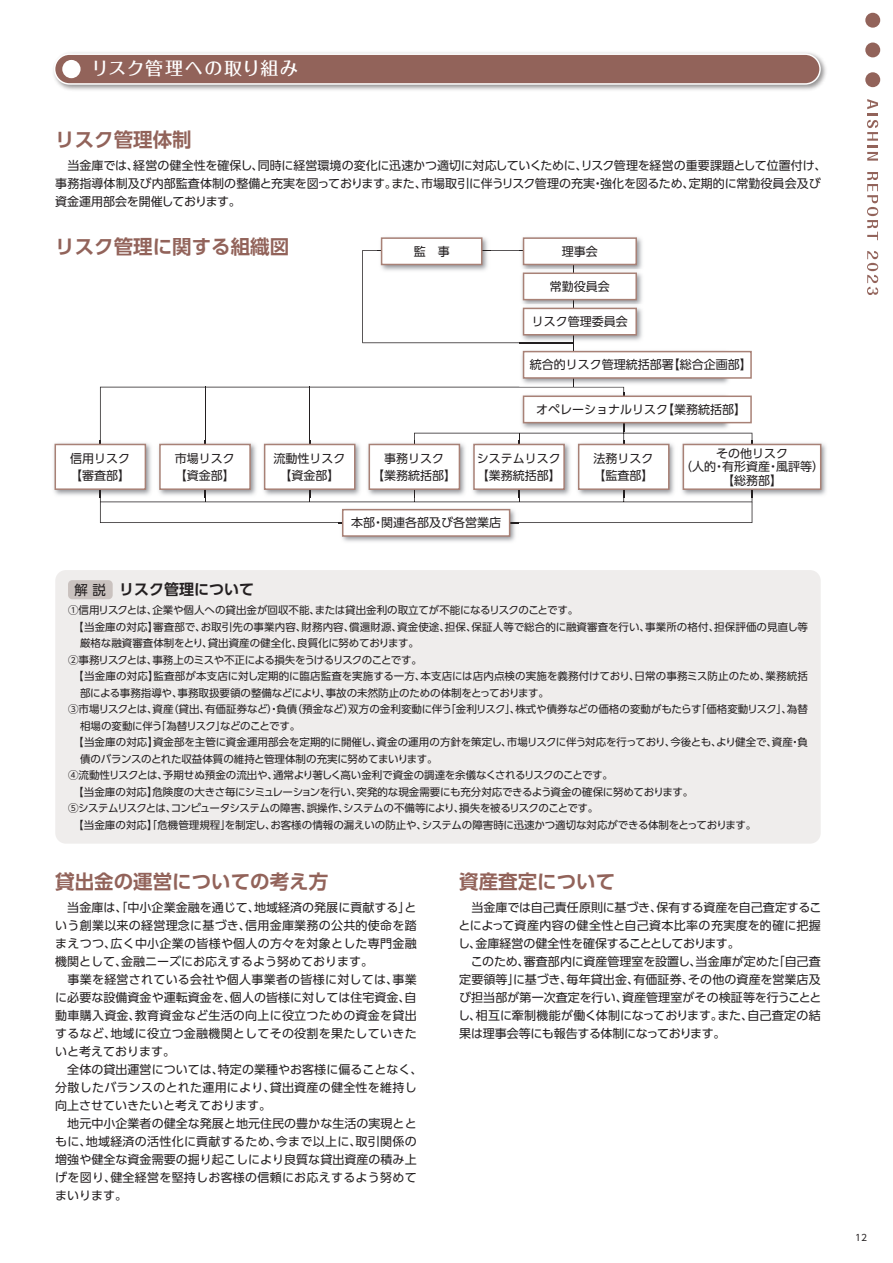
<style>
.page{position:relative;width:893px;height:1263px;background:#fff}
.page>*{position:absolute;margin:0;border:0;box-sizing:border-box;transform-origin:0 0}
.t1{font:700 19.5px "UD Shin Go Pro De";color:#92635a}
.t2{font:500 18px "Folk Pro";letter-spacing:.07em;color:#fff}
.t3{font:700 15px "UD Shin Go Pro De";color:#231f20}
.t4{font:12px/18px "UD Shin Go Pro";letter-spacing:.005em;color:#231f20}
.t5{font:10.5px "UD Shin Go Pro";letter-spacing:-.005em;color:#231f20}
.t6{font:10.5px "UD Shin Go Pro";letter-spacing:-.05em;color:#231f20}
.t7{font:10.5px "UD Shin Go Pro";letter-spacing:.015em;color:#231f20}
.t8{font:10.5px "UD Shin Go Pro";letter-spacing:-.025em;color:#231f20}
.t9{font:10.5px "UD Shin Go Pro";letter-spacing:-.035em;color:#231f20}
.t10{font:9px "UD Shin Go NT Pro";color:#231f20}
.s1{font-family:"UD Shin Go Pro";font-weight:400;font-size:13.5px}
</style>
<div class="page">
<img style="left:53px;top:52px;width:773px;height:38px">
<div style="left:55px;top:54px;width:765px;height:30px;background:#92635a;border-radius:15px"></div>
<div style="left:54px;top:53px;width:767px;height:32px;border:2px solid #fff;border-radius:15px"></div>
<div style="left:62px;top:60px;width:19px;height:18px;background:#fff;border-radius:50%"></div>
<svg style="left:867px;top:99px;width:11px;height:62px"></svg>
<svg style="left:867px;top:172px;width:11px;height:68px"></svg>
<svg style="left:867px;top:251px;width:11px;height:44px"></svg>
<div style="left:865px;top:13px;width:15px;height:15px;background:#92635a;border-radius:50%"></div>
<div style="left:865px;top:43px;width:15px;height:14px;background:#92635a;border-radius:50%"></div>
<div style="left:865px;top:72px;width:15px;height:15px;background:#92635a;border-radius:50%"></div>
<svg style="left:100px;top:387px;width:652px;height:115px"></svg>
<svg style="left:100px;top:502px;width:652px;height:21px"></svg>
<hr style="left:573px;top:251px;width:1px;height:136px;background:#231f20">
<img style="left:53px;top:440px;width:101px;height:58px">
<img style="left:100px;top:440px;width:1px;height:58px">
<div style="left:55px;top:444px;width:91px;height:46px;background:#fff;border:2px solid #a88176"></div>
<img style="left:156px;top:440px;width:207px;height:58px">
<img style="left:205px;top:440px;width:1px;height:58px">
<div style="left:159px;top:444px;width:92px;height:46px;background:#fff;border:2px solid #a88176"></div>
<img style="left:309px;top:440px;width:1px;height:58px">
<div style="left:264px;top:444px;width:91px;height:46px;background:#fff;border:2px solid #a88176"></div>
<img style="left:365px;top:440px;width:103px;height:58px">
<img style="left:414px;top:440px;width:1px;height:58px">
<div style="left:369px;top:444px;width:91px;height:46px;background:#fff;border:2px solid #a88176"></div>
<img style="left:470px;top:440px;width:207px;height:58px">
<img style="left:519px;top:440px;width:1px;height:58px">
<div style="left:473px;top:444px;width:92px;height:46px;background:#fff;border:2px solid #a88176"></div>
<img style="left:623px;top:440px;width:1px;height:58px">
<div style="left:578px;top:444px;width:91px;height:46px;background:#fff;border:2px solid #a88176"></div>
<img style="left:679px;top:440px;width:147px;height:58px">
<img style="left:752px;top:440px;width:1px;height:58px">
<div style="left:683px;top:444px;width:138px;height:46px;background:#fff;border:2px solid #a88176"></div>
<img style="left:522px;top:237px;width:120px;height:32px">
<div style="left:523px;top:237px;width:114px;height:28px;background:#fff;border:2px solid #a88176"></div>
<img style="left:380px;top:237px;width:108px;height:13px">
<div style="left:381px;top:237px;width:101px;height:28px;background:#fff;border:2px solid #a88176"></div>
<img style="left:574px;top:273px;width:68px;height:31px">
<div style="left:523px;top:272px;width:114px;height:28px;background:#fff;border:2px solid #a88176"></div>
<img style="left:574px;top:308px;width:68px;height:33px">
<svg style="left:362px;top:250px;width:212px;height:93px"></svg>
<div style="left:523px;top:308px;width:114px;height:27px;background:#fff;border:2px solid #a88176"></div>
<img style="left:519px;top:350px;width:213px;height:37px">
<div style="left:523px;top:351px;width:229px;height:28px;background:#fff;border:2px solid #a88176"></div>
<img style="left:519px;top:392px;width:213px;height:39px">
<div style="left:523px;top:395px;width:229px;height:28px;background:#fff;border:2px solid #a88176"></div>
<img style="left:338px;top:505px;width:180px;height:37px">
<img style="left:338px;top:522px;width:180px;height:1px">
<div style="left:342px;top:509px;width:168px;height:28px;background:#fff;border:2px solid #a88176"></div>
<div style="left:55px;top:570px;width:766px;height:274px;background:#efedec;border-radius:11px"></div>
<div style="left:68px;top:580px;width:45px;height:19px;background:#cac2bf;border-radius:4px"></div>
<h2 class="t2" style="left:91px;top:53px;width:208px">リスク管理への取り組み</h2>
<h1 class="t1" style="left:55px;top:124px;width:138px">リスク管理体制</h1>
<p class="t4" style="left:55px;top:156px;width:773px">　当金庫では、経営の健全性を確保し、同時に経営環境の変化に迅速かつ適切に対応していくために、リスク管理を経営の重要課題として位置付け、事務指導体制及び内部監査体制の整備と充実を図っております。また、市場取引に伴うリスク管理の充実・強化を図るため、定期的に常勤役員会及び資金運用部会を開催しております。</p>
<h1 class="t1" style="left:55px;top:231px;width:235px">リスク管理に関する組織図</h1>
<p class="t4" style="left:414px;top:242px;width:37px">監　事</p>
<p class="t4" style="left:562px;top:242px;width:37px">理事会</p>
<p class="t4" style="left:550px;top:277px;width:61px">常勤役員会</p>
<p class="t4" style="left:532px;top:312px;width:97px">リスク管理委員会</p>
<p class="t4" style="left:530px;top:355px;width:223px">統合的リスク管理統括部署【総合企画部】</p>
<p class="t4" style="left:536px;top:400px;width:211px">オペレーショナルリスク【業務統括部】</p>
<p class="t4" style="left:477px;top:450px;width:85px;line-height:16.5px">システムリスク【業務統括部】</p>
<p class="t4" style="left:593px;top:450px;width:61px;line-height:16.5px">法務リスク【監査部】</p>
<p class="t4" style="left:680px;top:446px;width:145px;line-height:13.5px;text-align:center">その他リスク<br>（人的・有形資産・風評等）【総務部】</p>
<p class="t4" style="left:70px;top:450px;width:62px;line-height:16.5px">信用リスク【審査部】</p>
<p class="t4" style="left:175px;top:450px;width:61px;line-height:16.5px">市場リスク【資金部】</p>
<p class="t4" style="left:273px;top:450px;width:73px;line-height:16.5px;text-align:center">流動性リスク【資金部】</p>
<p class="t4" style="left:372px;top:450px;width:86px;line-height:16.5px;text-align:center">事務リスク<br>【業務統括部】</p>
<p class="t4" style="left:351px;top:513px;width:152px">本部・関連各部及び各営業店</p>
<p class="t3" style="left:75px;top:577px;width:181px"><span class="s1">解説</span> リスク管理について</p>
<p class="t5" style="left:68px;top:602px;width:512px">①信用リスクとは、企業や個人への貸出金が回収不能、または貸出金利の取立てが不能になるリスクのことです。</p>
<p class="t5" style="left:68px;top:618px;width:741px">　【当金庫の対応】審査部で、お取引先の事業内容、財務内容、償還財源、資金使途、担保、保証人等で総合的に融資審査を行い、事業所の格付、担保評価の見直し等</p>
<p class="t5" style="left:80px;top:635px;width:340px">厳格な融資審査体制をとり、貸出資産の健全化、良質化に努めております。</p>
<p class="t6" style="left:68px;top:651px;width:355px">②事務リスクとは、事務上のミスや不正による損失をうけるリスクのことです。</p>
<p class="t7" style="left:68px;top:668px;width:741px">　【当金庫の対応】監査部が本支店に対し定期的に臨店監査を実施する一方、本支店には店内点検の実施を義務付けており、日常の事務ミス防止のため、業務統括</p>
<p class="t5" style="left:80px;top:684px;width:471px">部による事務指導や、事務取扱要領の整備などにより、事故の未然防止のための体制をとっております。</p>
<p class="t5" style="left:68px;top:701px;width:741px">③市場リスクとは、資産（貸出、有価証券など）・負債（預金など）双方の金利変動に伴う「金利リスク」、株式や債券などの価格の変動がもたらす「価格変動リスク」、為替</p>
<p class="t9" style="left:80px;top:717px;width:222px">相場の変動に伴う「為替リスク」などのことです。</p>
<p class="t5" style="left:68px;top:734px;width:741px">　【当金庫の対応】資金部を主管に資金運用部会を定期的に開催し、資金の運用の方針を策定し、市場リスクに伴う対応を行っており、今後とも、より健全で、資産・負</p>
<p class="t5" style="left:80px;top:750px;width:359px">債のバランスのとれた収益体質の維持と管理体制の充実に努めてまいります。</p>
<p class="t8" style="left:68px;top:767px;width:547px">④流動性リスクとは、予期せぬ預金の流出や、通常より著しく高い金利で資金の調達を余儀なくされるリスクのことです。</p>
<p class="t5" style="left:68px;top:783px;width:627px">　【当金庫の対応】危険度の大きさ毎にシミュレーションを行い、突発的な現金需要にも充分対応できるよう資金の確保に努めております。</p>
<p class="t6" style="left:68px;top:800px;width:532px">⑤システムリスクとは、コンピュータシステムの障害、誤操作、システムの不備等により、損失を被るリスクのことです。</p>
<p class="t5" style="left:68px;top:816px;width:690px">　【当金庫の対応】「危機管理規程」を制定し、お客様の情報の漏えいの防止や、システムの障害時に迅速かつ適切な対応ができる体制をとっております。</p>
<h1 class="t1" style="left:55px;top:865px;width:275px">貸出金の運営についての考え方</h1>
<p class="t4" style="left:55px;top:898px;width:369px">　当金庫は、「中小企業金融を通じて、地域経済の発展に貢献する」という創業以来の経営理念に基づき、信用金庫業務の公共的使命を踏まえつつ、広く中小企業の皆様や個人の方々を対象とした専門金融機関として、金融ニーズにお応えするよう努めております。<br>　事業を経営されている会社や個人事業者の皆様に対しては、事業に必要な設備資金や運転資金を、個人の皆様に対しては住宅資金、自動車購入資金、教育資金など生活の向上に役立つための資金を貸出するなど、地域に役立つ金融機関としてその役割を果たしていきたいと考えております。<br>　全体の貸出運営については、特定の業種やお客様に偏ることなく、分散したバランスのとれた運用により、貸出資産の健全性を維持し向上させていきたいと考えております。<br>　地元中小企業者の健全な発展と地元住民の豊かな生活の実現とともに、地域経済の活性化に貢献するため、今まで以上に、取引関係の増強や健全な資金需要の掘り起こしにより良質な貸出資産の積み上げを図り、健全経営を堅持しお客様の信頼にお応えするよう努めてまいります。</p>
<h1 class="t1" style="left:459px;top:865px;width:157px">資産査定について</h1>
<p class="t4" style="left:458px;top:898px;width:365px">　当金庫では自己責任原則に基づき、保有する資産を自己査定することによって資産内容の健全性と自己資本比率の充実度を的確に把握し、金庫経営の健全性を確保することとしております。<br>　このため、審査部内に資産管理室を設置し、当金庫が定めた「自己査定要領等」に基づき、毎年貸出金、有価証券、その他の資産を営業店及び担当部が第一次査定を行い、資産管理室がその検証等を行うこととし、相互に牽制機能が働く体制になっております。また、自己査定の結果は理事会等にも報告する体制になっております。</p>
<p class="t10" style="left:855px;top:1230px;width:13px">12</p>
</div>
